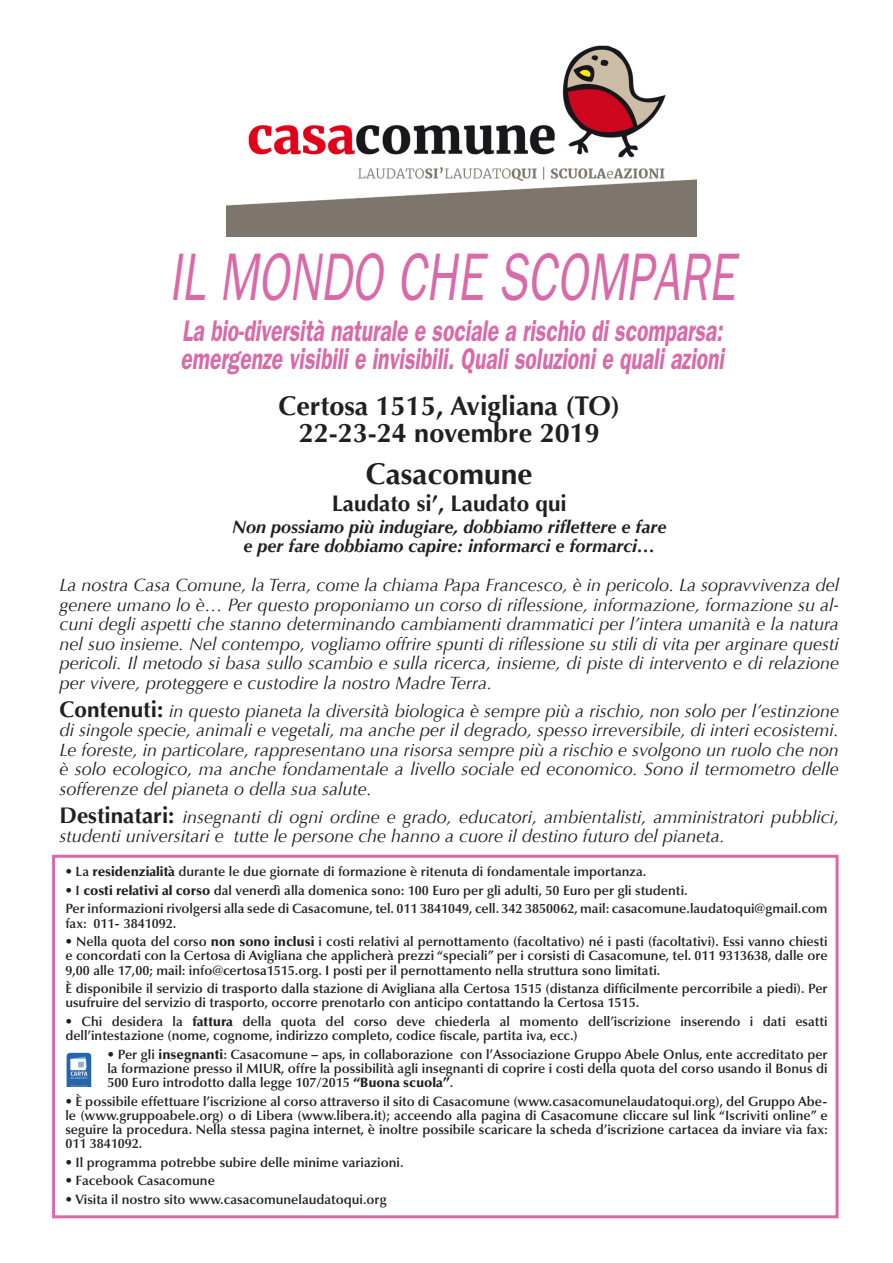
<style>
.page{position:relative;width:893px;height:1263px;background:#fff}
.page>*{position:absolute;margin:0;border:0;box-sizing:border-box;transform-origin:0 0}
.t1{font:italic 67.5px "Franklin Gothic";color:#da69a8;scale:.7 1}
.t2{font:italic 600 30px "Franklin Gothic";color:#da69a8;scale:.7 1}
.t3{font:700 30px "Optima";color:#231f20}
.t4{font:700 27px "Optima";color:#231f20}
.t5{font:700 22.5px "Optima";color:#231f20}
.t6{font:italic 18px/19.5px "Optima";color:#231f20;text-align:justify}
.t7{font:italic 700 18px "Optima";color:#231f20}
.t8{font:600 13.5px/14.2px "Optima";color:#231f20}
.s1{font-weight:700;font-style:normal;font-size:22.5px}
.s2{font-weight:900}
</style>
<div class="page">
<img style="left:227px;top:45px;width:470px;height:191px">
<div style="left:52px;top:855px;width:786px;height:363px;border:3px solid #da69a8"></div>
<img style="left:66px;top:1052px;width:26px;height:34px">
<p class="t1" style="left:169px;top:238px;width:810px">IL MONDO CHE SCOMPARE</p>
<p class="t2" style="left:182px;top:313px;width:774px">La bio-diversità naturale e sociale a rischio di scomparsa:</p>
<p class="t2" style="left:181px;top:341px;width:778px">emergenze visibili e invisibili. Quali soluzioni e quali azioni</p>
<p class="t4" style="left:278px;top:390px;width:343px">Certosa 1515, Avigliana (TO)</p>
<p class="t4" style="left:299px;top:417px;width:302px">22-23-24 novembre 2019</p>
<p class="t3" style="left:366px;top:456px;width:168px">Casacomune</p>
<p class="t5" style="left:332px;top:490px;width:237px">Laudato si’, Laudato qui</p>
<p class="t7" style="left:232px;top:516px;width:436px">Non possiamo più indugiare, dobbiamo riflettere e fare</p>
<p class="t7" style="left:243px;top:536px;width:413px">e per fare dobbiamo capire: informarci e formarci…</p>
<p class="t6" style="left:60px;top:576px;width:781px">La nostra Casa Comune, la Terra, come la chiama Papa Francesco, è in pericolo. La sopravvivenza del genere umano lo è… Per questo proponiamo un corso di riflessione, informazione, formazione su al&shy;cuni degli aspetti che stanno determinando cambiamenti drammatici per l’intera umanità e la natura nel suo insieme. Nel contempo, vogliamo offrire spunti di riflessione su stili di vita per arginare questi pericoli. Il metodo si basa sullo scambio e sulla ricerca, insieme, di piste di intervento e di relazione per vivere, proteggere e custodire la nostro Madre Terra.</p>
<p class="t6" style="left:60px;top:701px;width:781px"><span class="s1">Contenuti:</span> in questo pianeta la diversità biologica è sempre più a rischio, non solo per l’estinzione di singole specie, animali e vegetali, ma anche per il degrado, spesso irreversibile, di interi ecosistemi.<br>Le foreste, in particolare, rappresentano una risorsa sempre più a rischio e svolgono un ruolo che non è solo ecologico, ma anche fondamentale a livello sociale ed economico. Sono il termometro delle sofferenze del pianeta o della sua salute.</p>
<p class="t6" style="left:60px;top:807px;width:781px"><span class="s1">Destinatari:</span> insegnanti di ogni ordine e grado, educatori, ambientalisti, amministratori pubblici, studenti universitari e tutte le persone che hanno a cuore il destino futuro del pianeta.</p>
<p class="t8" style="left:65px;top:865px;width:582px">• La <span class="s2">residenzialità</span> durante le due giornate di formazione è ritenuta di fondamentale importanza.</p>
<p class="t8" style="left:65px;top:883px;width:624px">• I <span class="s2">costi relativi al corso</span> dal venerdì alla domenica sono: 100 Euro per gli adulti, 50 Euro per gli studenti.</p>
<p class="t8" style="left:65px;top:902px;width:764px">Per informazioni rivolgersi alla sede di Casacomune, tel. 011 3841049, cell. 342 3850062, mail: casacomune.laudatoqui@gmail.com fax: 011- 3841092.</p>
<p class="t8" style="left:65px;top:934px;width:764px;text-align:justify">• Nella quota del corso <span class="s2">non sono inclusi</span> i costi relativi al pernottamento (facoltativo) né i pasti (facoltativi). Essi vanno chiesti e concordati con la Certosa di Avigliana che applicherà prezzi “speciali” per i corsisti di Casacomune, tel. 011 9313638, dalle ore 9,00 alle 17,00; mail: info@certosa1515.org. I posti per il pernottamento nella struttura sono limitati.</p>
<p class="t8" style="left:65px;top:981px;width:764px">È disponibile il servizio di trasporto dalla stazione di Avigliana alla Certosa 1515 (distanza difficilmente percorribile a piedi). Per usufruire del servizio di trasporto, occorre prenotarlo con anticipo contattando la Certosa 1515.</p>
<p class="t8" style="left:65px;top:1014px;width:764px">• Chi desidera la <span class="s2">fattura</span> della quota del corso deve chiederla al momento dell’iscrizione inserendo i dati esatti dell’intestazione (nome, cognome, indirizzo completo, codice fiscale, partita iva, ecc.)</p>
<p class="t8" style="left:107px;top:1047px;width:722px;text-align:justify">• Per gli <span class="s2">insegnanti</span>: Casacomune – aps, in collaborazione con l’Associazione Gruppo Abele Onlus, ente accreditato per la formazione presso il MIUR, offre la possibilità agli insegnanti di coprire i costi della quota del corso usando il Bonus di 500 Euro introdotto dalla legge 107/2015 <span class="s2">“Buona scuola”</span>.</p>
<p class="t8" style="left:65px;top:1094px;width:764px;text-align:justify">• È possibile effettuare l’iscrizione al corso attraverso il sito di Casacomune (www.casacomunelaudatoqui.org), del Gruppo Abe&shy;le (www.gruppoabele.org) o di Libera (www.libera.it); acceendo alla pagina di Casacomune cliccare sul link “Iscriviti online” e seguire la procedura. Nella stessa pagina internet, è inoltre possibile scaricare la scheda d’iscrizione cartacea da inviare via fax:<br>011 3841092.</p>
<p class="t8" style="left:65px;top:1155px;width:340px">• Il programma potrebbe subire delle minime variazioni.</p>
<p class="t8" style="left:65px;top:1174px;width:151px">• Facebook Casacomune</p>
<p class="t8" style="left:65px;top:1192px;width:323px">• Visita il nostro sito www.casacomunelaudatoqui.org</p>
</div>
